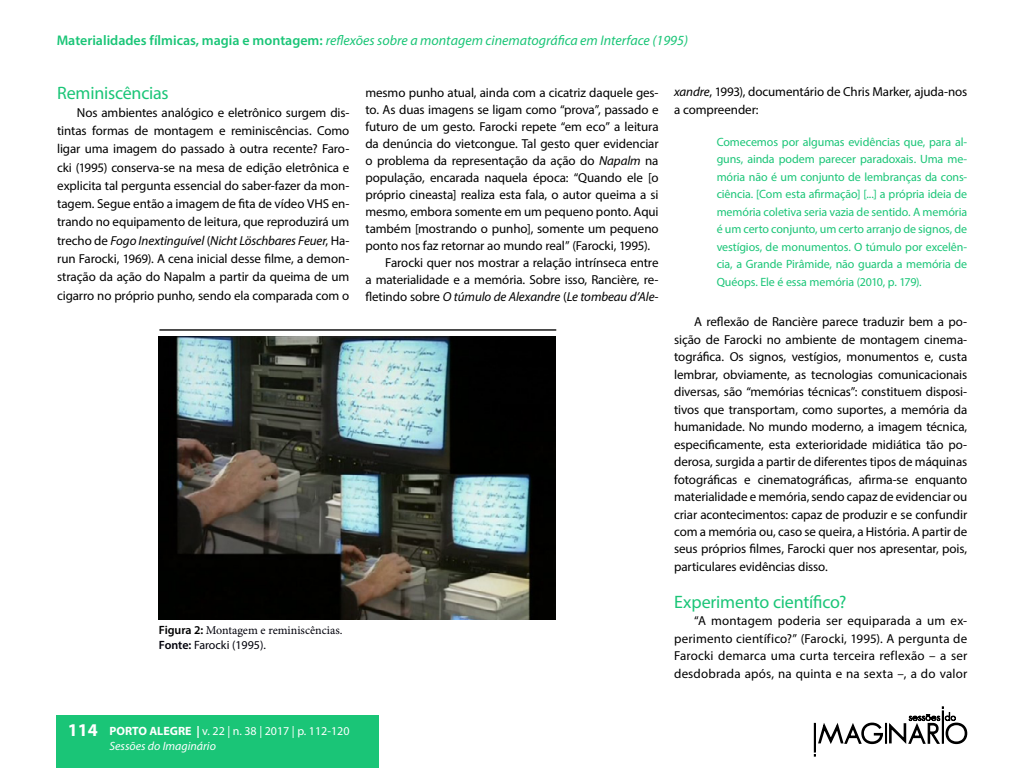
<style>
.page{position:relative;width:1024px;height:768px;background:#fff}
.page>*{position:absolute;margin:0;border:0;box-sizing:border-box;transform-origin:0 0}
.t1{font:18px "Myriad Pro";letter-spacing:-.01em;color:#1ac577}
.t2{font:700 18px "Myriad Pro";color:#fff}
.t3{font:italic 14px "Myriad Pro";color:#1ac577}
.t4{font:13px/17.5px "Myriad Pro";letter-spacing:-.005em;color:#000;text-align:justify}
.t5{font:italic 13px "Myriad Pro";letter-spacing:-.01em;color:#000}
.t6{font:12px/17.5px "Myriad Pro";letter-spacing:-.005em;color:#1ac577;text-align:justify}
.t7{font:12px/15px "Myriad Pro";color:#fff}
.t8{font:12px "Minion Pro";color:#00000a}
.t9{font:12px "Myriad Pro";color:#00000a}
.s1{font-weight:600;font-style:normal}
.s2{font-style:italic}
.s3{font-style:normal}
.s4{font-family:"Myriad Pro";font-weight:600;color:#000}
.s5{font-weight:600}
.s6{font-weight:700}
</style>
<div class="page">
<div style="left:57px;top:715px;width:322px;height:53px;background:#1ac577"></div>
<svg style="left:814px;top:706px;width:154px;height:51px"></svg>
<img style="left:159px;top:336px;width:397px;height:284px">
<hr style="left:159px;top:329px;width:397px;height:2px;background:#000">
<p class="t3" style="left:57px;top:32px;width:633px"><span class="s1">Materialidades fílmicas, magia e montagem:</span> reflexões sobre a montagem cinematográfica em Interface (1995)</p>
<h1 class="t1" style="left:57px;top:81px;width:113px">Reminiscências</h1>
<p class="t4" style="left:57px;top:103px;width:294px;line-height:18.3px;text-indent:20px">Nos ambientes analógico e eletrônico surgem dis&shy;tintas formas de montagem e reminiscências. Como ligar uma imagem do passado à outra recente? Faro&shy;cki (1995) conserva-se na mesa de edição eletrônica e explicita tal pergunta essencial do saber-fazer da mon&shy;tagem. Segue então a imagem de fita de vídeo VHS en&shy;trando no equipamento de leitura, que reproduzirá um trecho de <span class="s2">Fogo Inextinguível</span> (<span class="s2">Nicht Löschbares Feuer</span>, Ha&shy;run Farocki, 1969). A cena inicial desse filme, a demon&shy;stração da ação do Napalm a partir da queima de um cigarro no próprio punho, sendo ela comparada com o</p>
<p class="t4" style="left:674px;top:83px;width:295px"><span class="s2">xandre</span>, 1993), documentário de Chris Marker, ajuda-nos a compreender:</p>
<p class="t6" style="left:717px;top:133px;width:252px">Comecemos por algumas evidências que, para al&shy;guns, ainda podem parecer paradoxais. Uma me&shy;mória não é um conjunto de lembranças da cons&shy;ciência. [Com esta afirmação] [...] a própria ideia de memória coletiva seria vazia de sentido. A memória é um certo conjunto, um certo arranjo de signos, de vestígios, de monumentos. O túmulo por excelên&shy;cia, a Grande Pirâmide, não guarda a memória de Quéops. Ele é essa memória (2010, p. 179).</p>
<p class="t4" style="left:674px;top:313px;width:295px;text-indent:20px">A reflexão de Rancière parece traduzir bem a po&shy;sição de Farocki no ambiente de montagem cinema&shy;tográfica. Os signos, vestígios, monumentos e, custa lembrar, obviamente, as tecnologias comunicacionais diversas, são “memórias técnicas”: constituem disposi&shy;tivos que transportam, como suportes, a memória da humanidade. No mundo moderno, a imagem técnica, especificamente, esta exterioridade midiática tão po&shy;derosa, surgida a partir de diferentes tipos de máquinas fotográficas e cinematográficas, afirma-se enquanto materialidade e memória, sendo capaz de evidenciar ou criar acontecimentos: capaz de produzir e se confundir com a memória ou, caso se queira, a História. A partir de seus próprios filmes, Farocki quer nos apresentar, pois, particulares evidências disso.</p>
<h1 class="t1" style="left:674px;top:591px;width:174px">Experimento científico?</h1>
<p class="t4" style="left:674px;top:612px;width:295px;text-indent:20px">“A montagem poderia ser equiparada a um ex&shy;perimento científico?” (Farocki, 1995). A pergunta de Farocki demarca uma curta terceira reflexão – a ser desdobrada após, na quinta e na sexta –, a do valor</p>
<p class="t4" style="left:365px;top:83px;width:295px">mesmo punho atual, ainda com a cicatriz daquele ges-</p>
<p class="t4" style="left:365px;top:100px;width:295px">to. As duas imagens se ligam como “prova”, passado e</p>
<p class="t4" style="left:365px;top:117px;width:295px">futuro de um gesto. Farocki repete “em eco” a leitura</p>
<p class="t4" style="left:365px;top:134px;width:295px">da denúncia do vietcongue. Tal gesto quer evidenciar</p>
<p class="t4" style="left:365px;top:151px;width:295px">o problema da representação da ação do <span class="s2">Napalm</span> na</p>
<p class="t4" style="left:365px;top:168px;width:295px">população, encarada naquela época: “Quando ele [o</p>
<p class="t4" style="left:365px;top:185px;width:295px">próprio cineasta] realiza esta fala, o autor queima a si</p>
<p class="t4" style="left:365px;top:202px;width:295px">mesmo, embora somente em um pequeno ponto. Aqui</p>
<p class="t4" style="left:365px;top:219px;width:295px">também [mostrando o punho], somente um pequeno</p>
<p class="t4" style="left:365px;top:236px;width:286px">ponto nos faz retornar ao mundo real” (Farocki, 1995).</p>
<p class="t4" style="left:385px;top:253px;width:275px">Farocki quer nos mostrar a relação intrínseca entre</p>
<p class="t4" style="left:365px;top:270px;width:295px">a materialidade e a memória. Sobre isso, Rancière, re-</p>
<p class="t5" style="left:365px;top:288px;width:295px"><span class="s3">fletindo sobre</span> O túmulo de Alexandre <span class="s3">(</span>Le tombeau d’Ale-</p>
<p class="t8" style="left:159px;top:623px;width:185px"><span class="s4">Figura 2:</span> Montagem e reminiscências.</p>
<p class="t9" style="left:159px;top:638px;width:109px"><span class="s5">Fonte:</span> Farocki (1995).</p>
<h1 class="t2" style="left:68px;top:718px;width:31px">114</h1>
<p class="t7" style="left:109px;top:724px;width:242px"><span class="s6">PORTO ALEGRE |</span> v. 22 | n. 38 | 2017 | p. 112-120<br><span class="s2">Sessões do Imaginário</span></p>
</div>
